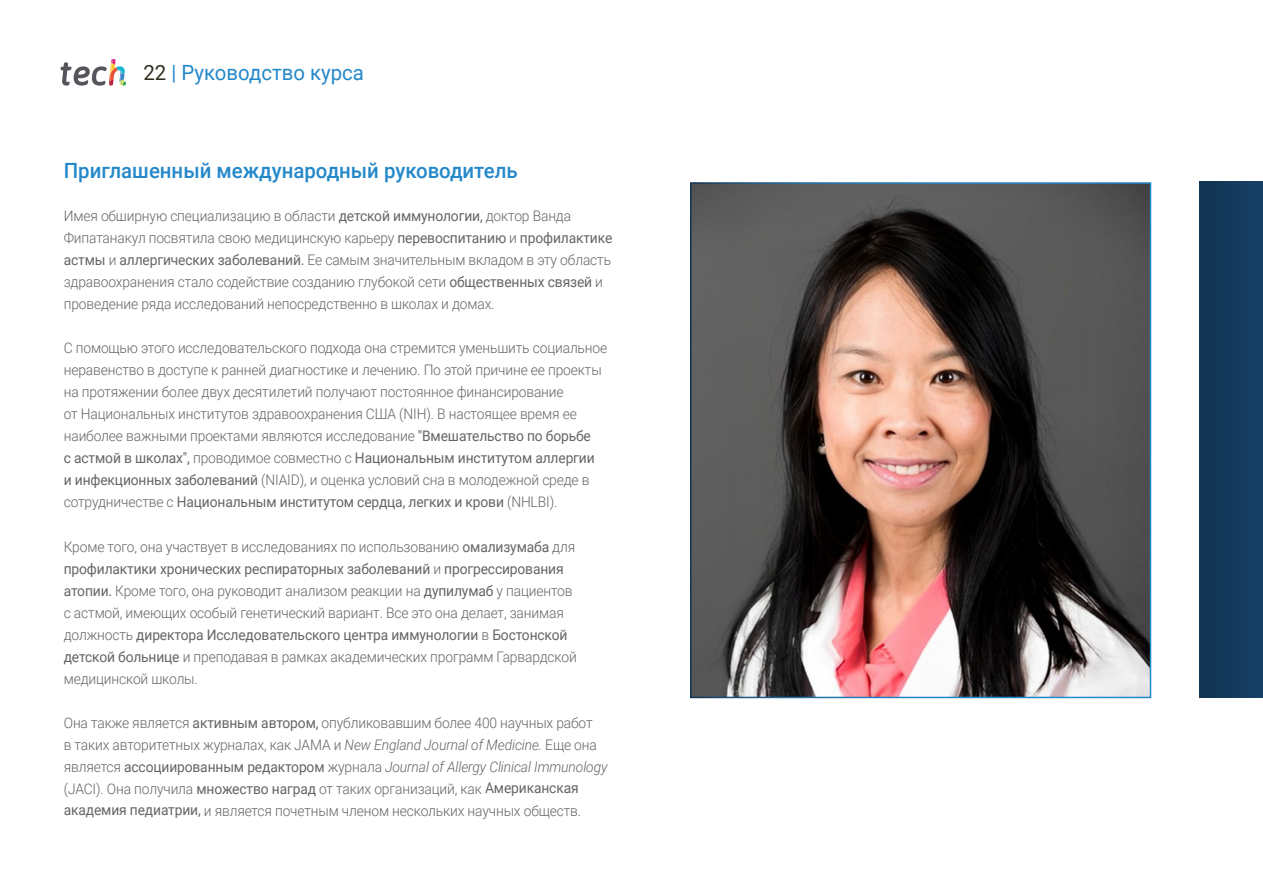
<style>
.page{position:relative;width:1263px;height:893px;background:#fff}
.page>*{position:absolute;margin:0;border:0;box-sizing:border-box;transform-origin:0 0}
.t1{font:500 21px "Roboto";color:#2488c9}
.t2{font:21px "Roboto";color:#2488c9}
.t3{font:300 14.55px/22px "Roboto";letter-spacing:-.01em;color:#656565;scale:.95 1}
.s1{color:#312e20}
.s2{font-weight:400}
.s3{font-style:italic}
</style>
<div class="page">
<div style="left:1199px;top:182px;width:64px;height:515px;background:#14395b"></div>
<svg style="left:61px;top:59px;width:65px;height:27px"></svg>
<img style="left:693px;top:185px;width:455px;height:510px">
<h1 class="t2" style="left:144px;top:57px;width:222px"><span class="s1">22</span> | Руководство курса</h1>
<h1 class="t1" style="left:64px;top:156px;width:455px">Приглашенный международный руководитель</h1>
<p class="t3" style="left:64px;top:204px;width:579px">Имея обширную специализацию в области <span class="s2">детской иммунологии,</span> доктор Ванда Фипатанакул посвятила свою медицинскую карьеру <span class="s2">перевоспитанию</span> и <span class="s2">профилактике астмы</span> и <span class="s2">аллергических заболеваний.</span> Ее самым значительным вкладом в эту область здравоохранения стало содействие созданию глубокой сети <span class="s2">общественных связей</span> и проведение ряда исследований непосредственно в школах и домах.</p>
<p class="t3" style="left:64px;top:336px;width:574px">С помощью этого исследовательского подхода она стремится уменьшить социальное неравенство в доступе к ранней диагностике и лечению. По этой причине ее проекты на протяжении более двух десятилетий получают постоянное финансирование<br>от Национальных институтов здравоохранения США (NIH). В настоящее время ее наиболее важными проектами являются исследование <span class="s2">"Вмешательство по борьбе<br>с астмой в школах",</span> проводимое совместно с <span class="s2">Национальным институтом аллергии<br>и инфекционных заболеваний</span> (NIAID), и оценка условий сна в молодежной среде в сотрудничестве с <span class="s2">Национальным институтом сердца, легких и крови</span> (NHLBI).</p>
<p class="t3" style="left:64px;top:535px;width:541px">Кроме того, она участвует в исследованиях по использованию <span class="s2">омализумаба</span> для <span class="s2">профилактики хронических респираторных заболеваний</span> и <span class="s2">прогрессирования атопии.</span> Кроме того, она руководит анализом реакции на <span class="s2">дупилумаб</span> у пациентов с астмой, имеющих особый генетический вариант. Все это она делает, занимая должность <span class="s2">директора Исследовательского центра иммунологии</span> в <span class="s2">Бостонской детской больнице</span> и преподавая в рамках академических программ Гарвардской медицинской школы.</p>
<p class="t3" style="left:64px;top:711px;width:574px">Она также является <span class="s2">активным автором,</span> опубликовавшим более 400 научных работ<br>в таких авторитетных журналах, как JAMA и <span class="s3">New England Journal of Medicine.</span> Еще она является <span class="s2">ассоциированным редактором</span> журнала <span class="s3">Journal of Allergy Clinical Immunology </span>(JACI). Она получила <span class="s2">множество наград</span> от таких организаций, как <span class="s2">Американская академия педиатрии,</span> и является почетным членом нескольких научных обществ.</p>
</div>
